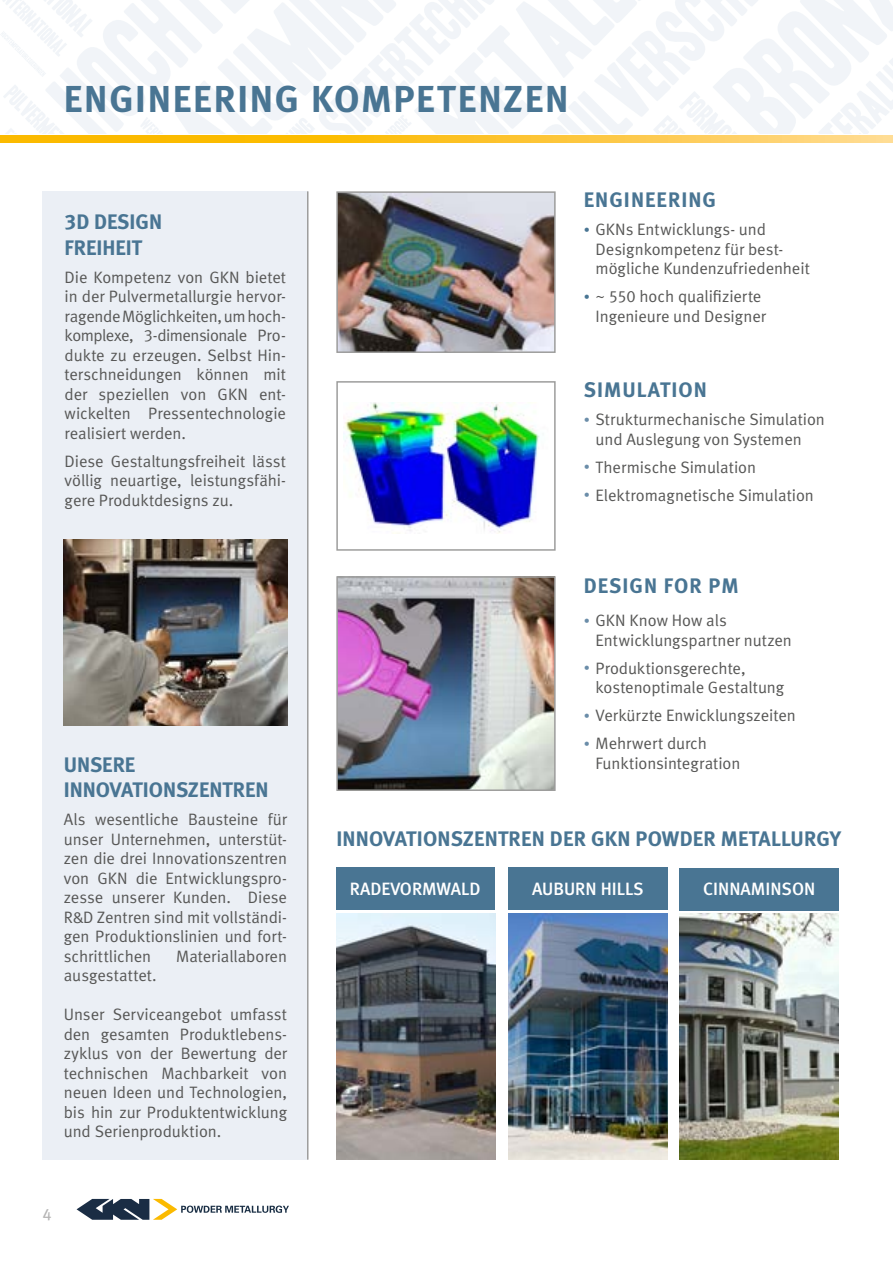
<style>
.page{position:relative;width:893px;height:1263px;background:#fff}
.page>*{position:absolute;margin:0;border:0;box-sizing:border-box;transform-origin:0 0}
.t1{font:37.5px "Meta Bold LF";letter-spacing:.045em;color:#497593}
.Headline_1_aussen{font:21px/25.2px "Meta Bold LF";letter-spacing:.01em;color:#497593}
.Headline_1_aussen-2{font:21px "Meta Bold LF";letter-spacing:.05em;color:#497593}
.t2{font:17.85px "Meta Medium LF";color:#fff}
.Lauftext_aussen{font:16.5px/19.5px "Meta Normal LF";letter-spacing:-.005em;color:#575756;text-align:justify}
.Lauftext{font:16.5px/19.5px "Meta Normal LF";letter-spacing:-.005em;color:#575756}
.t3{font:16.5px "Meta Book LF";color:#b5b4b4}
.s1{font-size:12px;color:#497593}
.s2{font-size:12px;color:#6b8da9}
</style>
<div class="page">
<svg style="left:0;top:135px;width:893px;height:7px;background:#fcc42e"></svg>
<svg style="left:1px;top:0;width:892px;height:134px"></svg>
<svg style="left:77px;top:1199px;width:212px;height:21px"></svg>
<div style="left:43px;top:191px;width:265px;height:969px;background:#ebeff5"></div>
<hr style="left:307px;top:191px;width:1px;height:969px;background:#9d9d9c">
<img style="left:339px;top:579px;width:214px;height:209px">
<div style="left:336px;top:576px;width:220px;height:215px;border:2px solid #9d9d9c"></div>
<img style="left:64px;top:539px;width:223px;height:186px">
<img style="left:339px;top:194px;width:214px;height:156px">
<div style="left:336px;top:191px;width:220px;height:162px;border:2px solid #9d9d9c"></div>
<div style="left:336px;top:381px;width:220px;height:170px;background:#fff;border:2px solid #9d9d9c"></div>
<img style="left:344px;top:403px;width:196px;height:130px">
<img style="left:336px;top:914px;width:159px;height:245px">
<div style="left:336px;top:868px;width:159px;height:42px;background:#497593"></div>
<img style="left:508px;top:914px;width:159px;height:245px">
<img style="left:680px;top:914px;width:159px;height:245px">
<div style="left:508px;top:867px;width:159px;height:42px;background:#497593"></div>
<div style="left:680px;top:868px;width:159px;height:42px;background:#497593"></div>
<p class="t1" style="left:64px;top:77px;width:506px">ENGINEERING KOMPETENZEN</p>
<p class="Headline_1_aussen" style="left:65px;top:209px;width:99px">3D DESIGN<br>FREIHEIT</p>
<p class="Lauftext_aussen" style="left:65px;top:267px;width:223px">Die Kompetenz von GKN bietet in der Pulvermetallurgie hervor&shy;ragende Möglichkeiten, um hoch&shy;komplexe, 3-dimensionale Pro&shy;dukte zu erzeugen. Selbst Hin&shy;terschneidungen können mit der speziellen von GKN ent&shy;wickelten Pressentechnologie realisiert werden.</p>
<p class="Lauftext_aussen" style="left:65px;top:451px;width:223px">Diese Gestaltungsfreiheit lässt völlig neuartige, leistungsfähi&shy;gere Produktdesigns zu.</p>
<p class="Headline_1_aussen" style="left:64px;top:752px;width:206px">UNSERE<br>INNOVATIONSZENTREN</p>
<p class="Lauftext_aussen" style="left:64px;top:810px;width:225px">Als wesentliche Bausteine für unser Unternehmen, unterstüt&shy;zen die drei Innovationszentren von GKN die Entwicklungspro&shy;zesse unserer Kunden. Diese R&amp;D Zentren sind mit vollständi&shy;gen Produktionslinien und fort&shy;schrittlichen</p>
<p class="Lauftext_aussen" style="left:176px;top:946px;width:112px">Materiallaboren</p>
<p class="Lauftext_aussen" style="left:64px;top:966px;width:94px">ausgestattet.</p>
<p class="Lauftext_aussen" style="left:64px;top:1005px;width:225px">Unser Serviceangebot umfasst den gesamten Produktlebens&shy;zyklus von der Bewertung der technischen Machbarkeit von neuen Ideen und Technologien, bis hin zur Produktentwicklung und Serienproduktion.</p>
<p class="t3" style="left:43px;top:1205px;width:11px">4</p>
<p class="Headline_1_aussen-2" style="left:584px;top:188px;width:134px">ENGINEERING</p>
<p class="Lauftext" style="left:595px;top:220px;width:216px;text-indent:-12px"><span class="s1">•</span> GKNs Entwicklungs- und<br>Designkompetenz für best&shy;mögliche Kundenzufriedenheit</p>
<p class="Lauftext" style="left:584px;top:287px;width:184px;text-align:right"><span class="s1">•</span> ~ 550 hoch qualifizierte<br>Ingenieure und Designer</p>
<p class="Headline_1_aussen-2" style="left:584px;top:378px;width:125px">SIMULATION</p>
<p class="Lauftext" style="left:595px;top:410px;width:231px;text-indent:-12px"><span class="s2">•</span> Strukturmechanische Simulation und Auslegung von Systemen</p>
<p class="Lauftext" style="left:584px;top:457px;width:174px"><span class="s2">•</span> Thermische Simulation</p>
<p class="Lauftext" style="left:584px;top:485px;width:232px"><span class="s2">•</span> Elektromagnetische Simulation</p>
<p class="Headline_1_aussen-2" style="left:584px;top:573px;width:156px">DESIGN FOR PM</p>
<p class="Lauftext" style="left:595px;top:611px;width:198px;text-indent:-12px"><span class="s2">•</span> GKN Know How als<br>Entwicklungspartner nutzen</p>
<p class="Lauftext" style="left:595px;top:658px;width:190px;text-indent:-12px"><span class="s2">•</span> Produktionsgerechte, kostenoptimale Gestaltung</p>
<p class="Lauftext" style="left:584px;top:706px;width:213px"><span class="s2">•</span> Verkürzte Enwicklungszeiten</p>
<p class="Lauftext" style="left:595px;top:734px;width:146px;text-indent:-12px"><span class="s2">•</span> Mehrwert durch<br>Funktionsintegration</p>
<p class="Headline_1_aussen" style="left:336px;top:825px;width:506px">INNOVATIONSZENTREN DER GKN POWDER METALLURGY</p>
<p class="t2" style="left:350px;top:878px;width:132px">RADEVORMWALD</p>
<p class="t2" style="left:532px;top:878px;width:113px">AUBURN HILLS</p>
<p class="t2" style="left:703px;top:879px;width:114px">CINNAMINSON</p>
</div>
